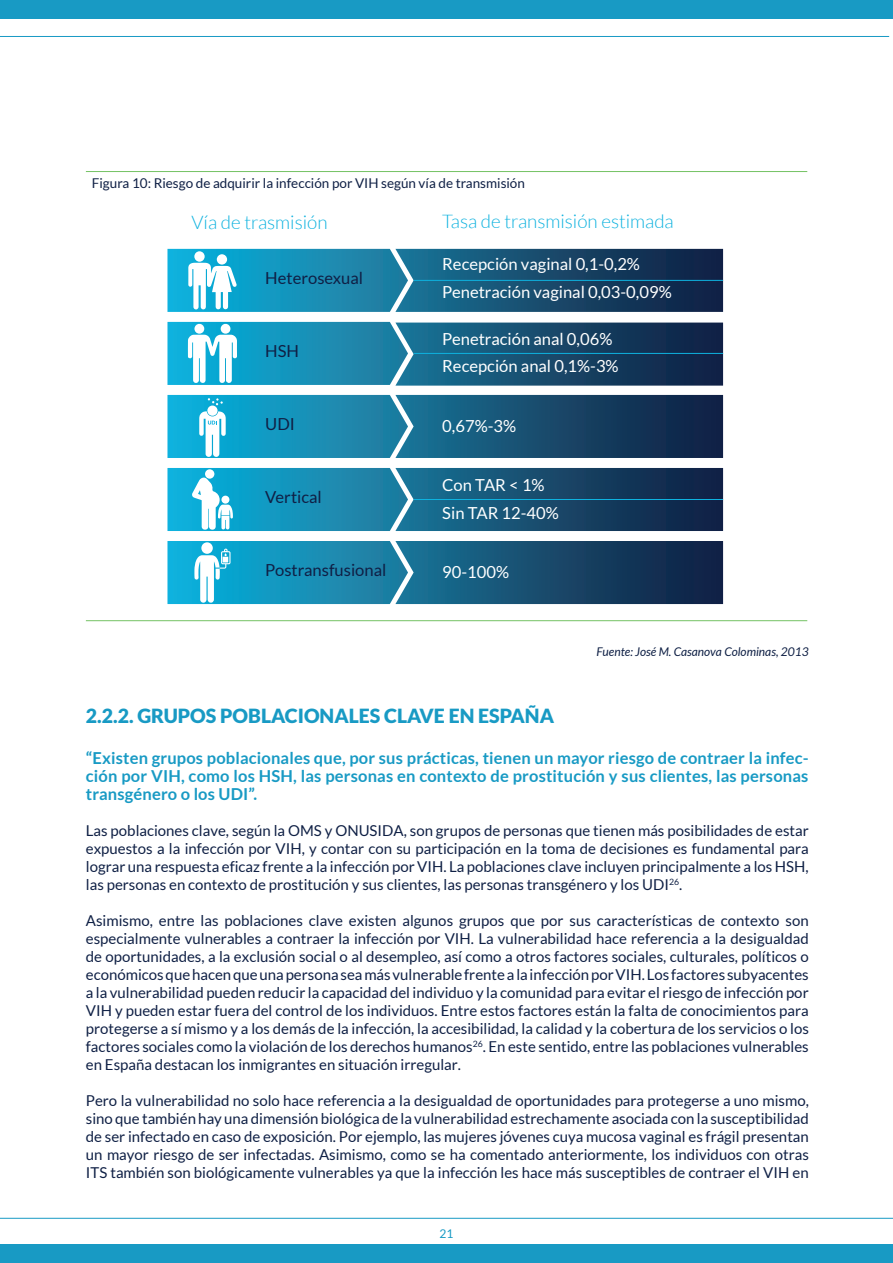
<style>
.page{position:relative;width:893px;height:1263px;background:#fff}
.page>*{position:absolute;margin:0;border:0;box-sizing:border-box;transform-origin:0 0}
.subtitular{font:900 19.5px "Lato";color:#189ac4}
.t1{font:300 18.75px "Lato";color:#0eb2df}
.t2{font:16.65px/27.8px "Lato";color:#fff}
.t3{font:16.65px "Lato";color:#101f45}
.SUBRAYAR{font:700 16.5px/18px "Lato";letter-spacing:.01em;color:#189ac4;text-align:justify}
.t4{font:15px/18px "Lato";color:#0f2045;text-align:justify}
.figura_taula{font:13.5px "Lato";color:#0f2045}
.FUENTE{font:italic 12px "Lato";color:#0f2045}
.t5{font:12px "Lato";color:#189ac4}
</style>
<div class="page">
<hr style="left:0;top:1218px;width:893px;height:1px;background:#189ac4">
<hr style="left:0;top:36px;width:889px;height:1px;background:#189ac4">
<div style="left:0;top:0;width:893px;height:19px;background:#189ac4"></div>
<div style="left:0;top:1244px;width:893px;height:19px;background:#189ac4"></div>
<hr style="left:86px;top:171px;width:721px;height:1px;background:#75c264">
<hr style="left:86px;top:620px;width:721px;height:1px;background:#75c264">
<svg style="left:167px;top:322px;width:556px;height:64px;background:#257092"></svg>
<div style="left:194px;top:324px;width:10px;height:10px;background:#fff;border-radius:50%"></div>
<div style="left:221px;top:324px;width:9px;height:10px;background:#fff;border-radius:50%"></div>
<svg style="left:167px;top:395px;width:556px;height:63px;background:#1e6d90"></svg>
<hr style="left:414px;top:353px;width:309px;height:1px;background:#0eb2df">
<svg style="left:167px;top:249px;width:556px;height:63px;background:#216e91"></svg>
<div style="left:194px;top:251px;width:11px;height:11px;background:#fff;border-radius:50%"></div>
<div style="left:217px;top:254px;width:10px;height:11px;background:#fff;border-radius:50%"></div>
<svg style="left:167px;top:468px;width:556px;height:63px;background:#1e6d90"></svg>
<div style="left:221px;top:496px;width:8px;height:8px;background:#fff;border-radius:50%"></div>
<div style="left:205px;top:469px;width:9px;height:10px;background:#fff;border-radius:50%"></div>
<svg style="left:167px;top:541px;width:556px;height:63px;background:#1d6d90"></svg>
<p class="figura_taula" style="left:92px;top:176px;width:435px">Figura 10: Riesgo de adquirir la infección por VIH según vía de transmisión</p>
<p class="t1" style="left:191px;top:212px;width:138px">Vía de trasmisión</p>
<p class="t3" style="left:265px;top:268px;width:99px">Heterosexual</p>
<p class="t3" style="left:265px;top:341px;width:35px">HSH</p>
<p class="t3" style="left:265px;top:414px;width:31px">UDI</p>
<p class="t3" style="left:265px;top:487px;width:58px">Vertical</p>
<p class="t3" style="left:265px;top:560px;width:123px">Postransfusional</p>
<p class="t1" style="left:442px;top:211px;width:233px">Tasa de transmisión estimada</p>
<p class="t2" style="left:442px;top:250px;width:231px">Recepción vaginal 0,1-0,2%<br>Penetración vaginal 0,03-0,09%</p>
<p class="t2" style="left:442px;top:324px;width:178px">Penetración anal 0,06%<br>Recepción anal 0,1%-3%</p>
<p class="t2" style="left:442px;top:412px;width:75px">0,67%-3%</p>
<p class="t2" style="left:442px;top:471px;width:118px">Con TAR &lt; 1%<br>Sin TAR 12-40%</p>
<p class="t2" style="left:442px;top:558px;width:68px">90-100%</p>
<p class="FUENTE" style="left:596px;top:645px;width:214px">Fuente: José M. Casanova Colominas, 2013</p>
<p class="subtitular" style="left:86px;top:704px;width:470px">2.2.2. GRUPOS POBLACIONALES CLAVE EN ESPAÑA</p>
<p class="SUBRAYAR" style="left:86px;top:749px;width:724px">“Existen grupos poblacionales que, por sus prácticas, tienen un mayor riesgo de contraer la infec&shy;ción por VIH, como los HSH, las personas en contexto de prostitución y sus clientes, las personas transgénero o los UDI”.</p>
<p class="t4" style="left:86px;top:822px;width:724px">Las poblaciones clave, según la OMS y ONUSIDA, son grupos de personas que tienen más posibilidades de estar expuestos a la infección por VIH, y contar con su participación en la toma de decisiones es fundamental para lograr una respuesta eficaz frente a la infección por VIH. La poblaciones clave incluyen principalmente a los HSH, las personas en contexto de prostitución y sus clientes, las personas transgénero y los UDI<sup>26</sup>.</p>
<p class="t4" style="left:86px;top:912px;width:724px">Asimismo, entre las poblaciones clave existen algunos grupos que por sus características de contexto son especialmente vulnerables a contraer la infección por VIH. La vulnerabilidad hace referencia a la desigualdad de oportunidades, a la exclusión social o al desempleo, así como a otros factores sociales, culturales, políticos o económicos que hacen que una persona sea más vulnerable frente a la infección por VIH. Los factores subyacentes a la vulnerabilidad pueden reducir la capacidad del individuo y la comunidad para evitar el riesgo de infección por VIH y pueden estar fuera del control de los individuos. Entre estos factores están la falta de conocimientos para protegerse a sí mismo y a los demás de la infección, la accesibilidad, la calidad y la cobertura de los servicios o los factores sociales como la violación de los derechos humanos<sup>26</sup>. En este sentido, entre las poblaciones vulnerables en España destacan los inmigrantes en situación irregular.</p>
<p class="t4" style="left:86px;top:1092px;width:724px">Pero la vulnerabilidad no solo hace referencia a la desigualdad de oportunidades para protegerse a uno mismo, sino que también hay una dimensión biológica de la vulnerabilidad estrechamente asociada con la susceptibilidad de ser infectado en caso de exposición. Por ejemplo, las mujeres jóvenes cuya mucosa vaginal es frágil presentan un mayor riesgo de ser infectadas. Asimismo, como se ha comentado anteriormente, los individuos con otras ITS también son biológicamente vulnerables ya que la infección les hace más susceptibles de contraer el VIH en</p>
<p class="t5" style="left:439px;top:1227px;width:15px">21</p>
</div>
